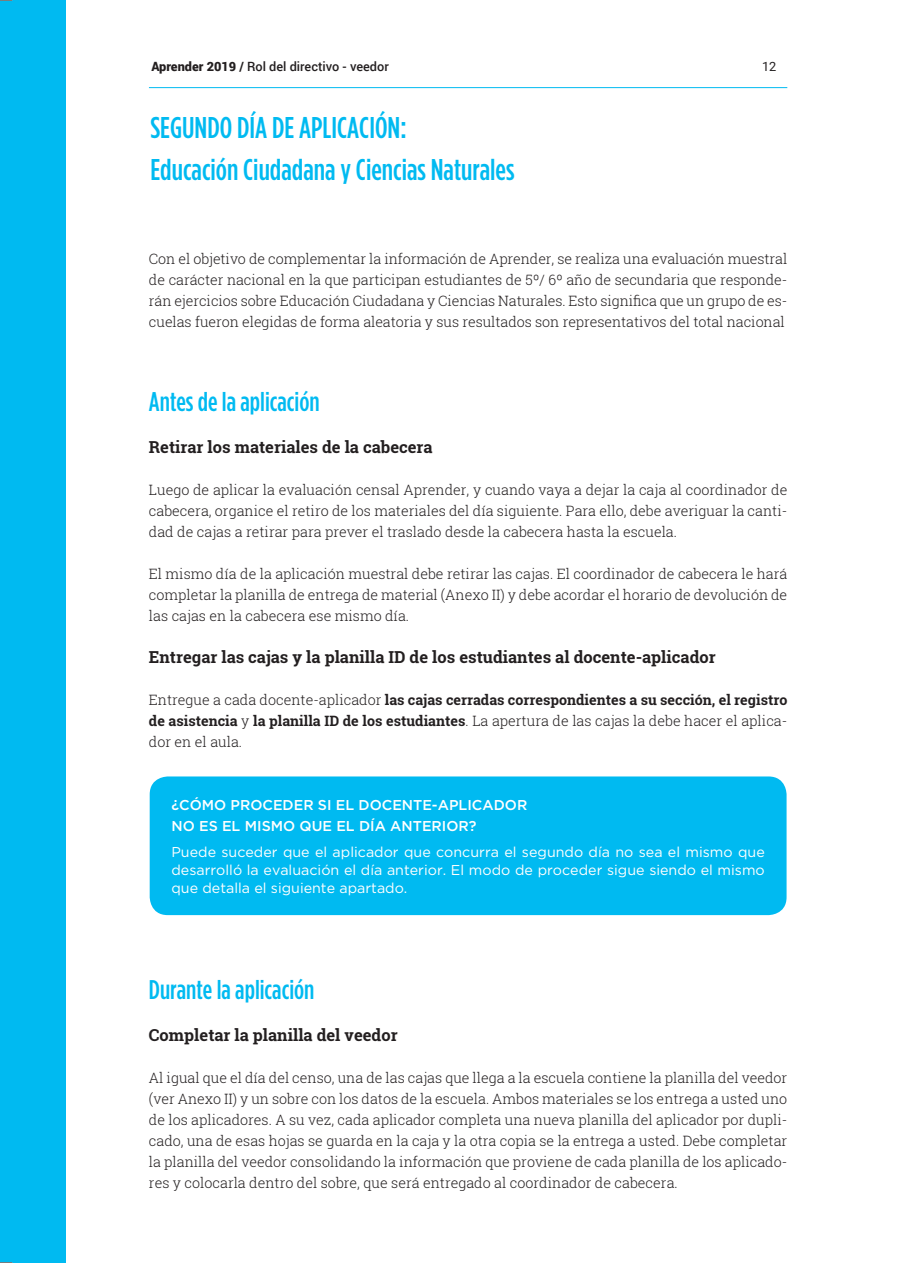
<style>
.page{position:relative;width:915px;height:1263px;background:#fff}
.page>*{position:absolute;margin:0;border:0;box-sizing:border-box;transform-origin:0 0}
.t1{font:500 condensed 30px/42px "Gotham HTF";color:#00baf1}
.t2{font:500 condensed 27px "Gotham HTF";color:#00baf1}
.t3{font:700 16.5px "Roboto Slab";color:#231f20}
.t4{font:300 14.25px/21px "Roboto Slab";color:#231f20;text-align:justify}
.t5{font:700 14.25px/21px "Roboto Slab";color:#231f20;text-align:justify}
.t6{font:14.25px/18px "Gotham";color:#fff;text-align:justify}
.t7{font:500 14.25px/21px "Gotham";color:#fff}
.t8{font:500 12.75px "Roboto";color:#231f20}
.t9{font:12.75px "Roboto";color:#231f20}
.s1{font-weight:900}
.s2{font-weight:300}
</style>
<div class="page">
<div style="left:0;top:0;width:66px;height:1263px;background:#00baf1"></div>
<hr style="left:149px;top:87px;width:638px;height:1px;background:#00baf1">
<div style="left:150px;top:776px;width:636px;height:139px;background:#00baf1;border-radius:18px"></div>
<svg style="left:0;top:0;width:12px;height:1px"></svg>
<svg style="left:0;top:1262px;width:12px;height:1px"></svg>
<p class="t8" style="left:151px;top:57px;width:239px"><span class="s1">Aprender 2019 /</span> Rol del directivo - veedor</p>
<p class="t9" style="left:761px;top:57px;width:16px">12</p>
<h1 class="t1" style="left:150px;top:106px;width:365px">SEGUNDO DÍA DE APLICACIÓN:<br>Educación Ciudadana y Ciencias Naturales</h1>
<p class="t4" style="left:149px;top:248px;width:639px">Con el objetivo de complementar la información de Aprender, se realiza una evaluación muestral de carácter nacional en la que participan estudiantes de 5º/ 6º año de secundaria que responde&shy;rán ejercicios sobre Educación Ciudadana y Ciencias Naturales. Esto significa que un grupo de es&shy;cuelas fueron elegidas de forma aleatoria y sus resultados son representativos del total nacional</p>
<h2 class="t2" style="left:149px;top:387px;width:172px">Antes de la aplicación</h2>
<p class="t3" style="left:149px;top:436px;width:285px">Retirar los materiales de la cabecera</p>
<p class="t4" style="left:149px;top:479px;width:639px">Luego de aplicar la evaluación censal Aprender, y cuando vaya a dejar la caja al coordinador de cabecera, organice el retiro de los materiales del día siguiente. Para ello, debe averiguar la canti&shy;dad de cajas a retirar para prever el traslado desde la cabecera hasta la escuela.</p>
<p class="t4" style="left:149px;top:563px;width:639px">El mismo día de la aplicación muestral debe retirar las cajas. El coordinador de cabecera le hará completar la planilla de entrega de material (Anexo II) y debe acordar el horario de devolución de las cajas en la cabecera ese mismo día.</p>
<p class="t3" style="left:149px;top:646px;width:568px">Entregar las cajas y la planilla ID de los estudiantes al docente-aplicador</p>
<p class="t5" style="left:149px;top:689px;width:639px"><span class="s2">Entregue a cada docente-aplicador</span> las cajas cerradas correspondientes a su sección, el registro de asistencia <span class="s2">y</span> la planilla ID de los estudiantes<span class="s2">. La apertura de las cajas la debe hacer el aplica&shy;dor en el aula.</span></p>
<p class="t7" style="left:171px;top:794px;width:357px">¿CÓMO PROCEDER SI EL DOCENTE-APLICADOR<br>NO ES EL MISMO QUE EL DÍA ANTERIOR?</p>
<p class="t6" style="left:171px;top:842px;width:594px">Puede suceder que el aplicador que concurra el segundo día no sea el mismo que desarrolló la evaluación el día anterior. El modo de proceder sigue siendo el mismo que detalla el siguiente apartado.</p>
<h2 class="t2" style="left:149px;top:975px;width:167px">Durante la aplicación</h2>
<p class="t3" style="left:149px;top:1024px;width:250px">Completar la planilla del veedor</p>
<p class="t4" style="left:149px;top:1067px;width:639px">Al igual que el día del censo, una de las cajas que llega a la escuela contiene la planilla del veedor (ver Anexo II) y un sobre con los datos de la escuela. Ambos materiales se los entrega a usted uno de los aplicadores. A su vez, cada aplicador completa una nueva planilla del aplicador por dupli&shy;cado, una de esas hojas se guarda en la caja y la otra copia se la entrega a usted. Debe completar la planilla del veedor consolidando la información que proviene de cada planilla de los aplicado&shy;res y colocarla dentro del sobre, que será entregado al coordinador de cabecera.</p>
</div>
